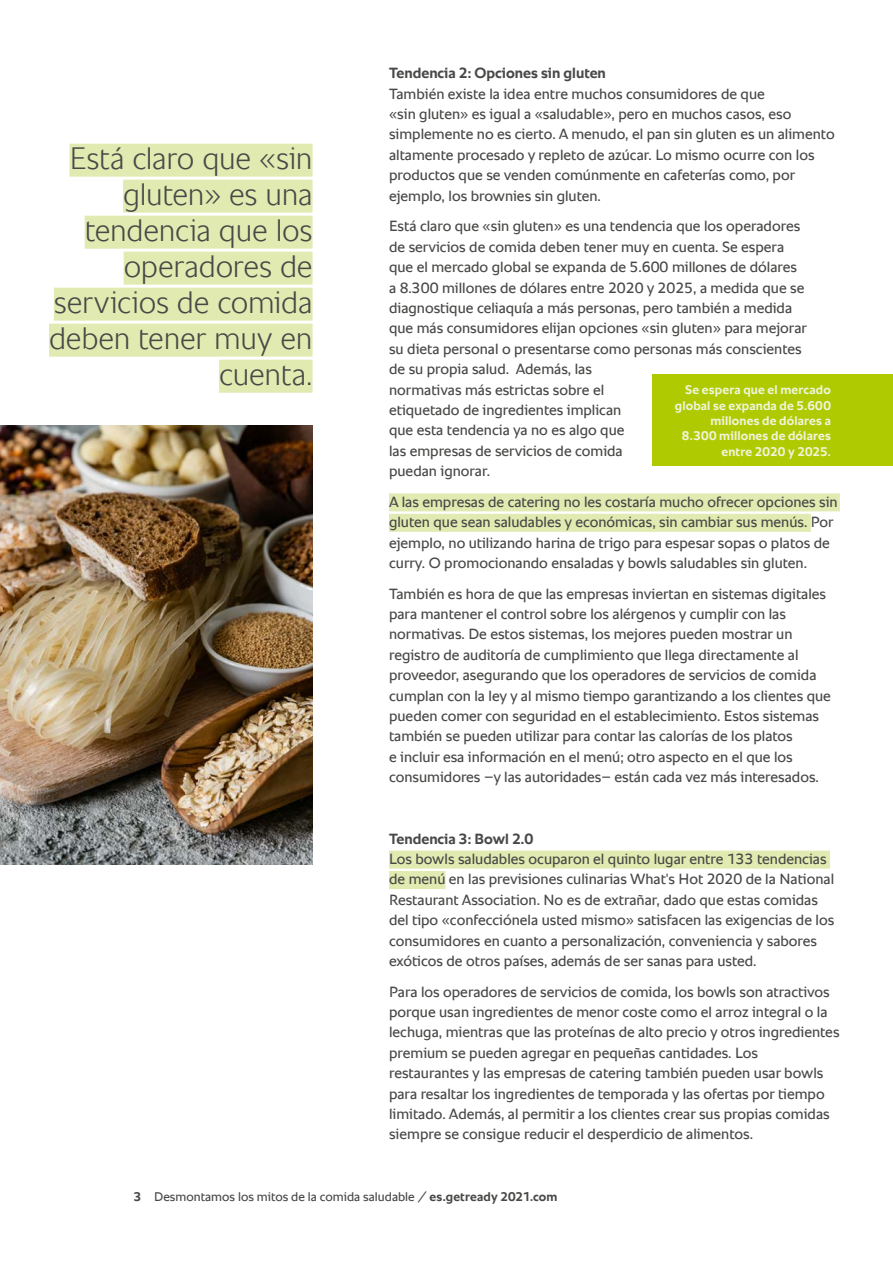
<style>
.page{position:relative;width:893px;height:1263px;background:#fff}
.page>*{position:absolute;margin:0;border:0;box-sizing:border-box;transform-origin:0 0}
.t1{font:300 31.5px/36px "RATIONAL Sans TT";letter-spacing:-.01em;color:#484847;text-align:right}
.t2{font:15px/20.4px "RATIONAL Sans TT";color:#484847}
.t3{font:700 15px "RATIONAL Sans TT";color:#484847}
.t4{font:700 12.75px/15.3px "RATIONAL Sans TT";letter-spacing:.01em;color:#f0f4da;text-align:right}
.t5{font:12.75px "RATIONAL Sans TT";color:#484847}
.s1{font-weight:700}
</style>
<div class="page">
<img style="left:0;top:426px;width:313px;height:438px">
<div style="left:389px;top:493px;width:451px;height:18px;background:#e1eab0"></div>
<div style="left:389px;top:514px;width:422px;height:18px;background:#e1eab0"></div>
<div style="left:389px;top:851px;width:441px;height:18px;background:#e1eab0"></div>
<div style="left:389px;top:871px;width:56px;height:18px;background:#e1eab0"></div>
<div style="left:69px;top:144px;width:244px;height:33px;background:#e1eab0"></div>
<div style="left:123px;top:180px;width:190px;height:33px;background:#e1eab0"></div>
<div style="left:85px;top:216px;width:228px;height:33px;background:#e1eab0"></div>
<div style="left:124px;top:252px;width:189px;height:33px;background:#e1eab0"></div>
<div style="left:54px;top:288px;width:259px;height:33px;background:#e1eab0"></div>
<div style="left:49px;top:324px;width:264px;height:33px;background:#e1eab0"></div>
<div style="left:219px;top:360px;width:94px;height:33px;background:#e1eab0"></div>
<div style="left:652px;top:374px;width:241px;height:92px;background:#afca00"></div>
<h1 class="t1" style="left:49px;top:141px;width:265px">Está claro que «sin gluten» es una tendencia que los operadores de servicios de comida deben tener muy en cuenta.</h1>
<p class="t3" style="left:389px;top:62px;width:218px">Tendencia 2: Opciones sin gluten</p>
<p class="t2" style="left:389px;top:83px;width:447px">También existe la idea entre muchos consumidores de que<br>«sin gluten» es igual a «saludable», pero en muchos casos, eso simplemente no es cierto. A menudo, el pan sin gluten es un alimento altamente procesado y repleto de azúcar. Lo mismo ocurre con los productos que se venden comúnmente en cafeterías como, por ejemplo, los brownies sin gluten.</p>
<p class="t2" style="left:389px;top:216px;width:419px">Está claro que «sin gluten» es una tendencia que los operadores de servicios de comida deben tener muy en cuenta. Se espera que el mercado global se expanda de 5.600 millones de dólares a 8.300 millones de dólares entre 2020 y 2025, a medida que se diagnostique celiaquía a más personas, pero también a medida que más consumidores elijan opciones «sin gluten» para mejorar su dieta personal o presentarse como personas más conscientes de su propia salud. Además, las<br>normativas más estrictas sobre el<br>etiquetado de ingredientes implican<br>que esta tendencia ya no es algo que<br>las empresas de servicios de comida<br>puedan ignorar.</p>
<p class="t2" style="left:389px;top:492px;width:450px">A las empresas de catering no les costaría mucho ofrecer opciones sin gluten que sean saludables y económicas, sin cambiar sus menús. Por ejemplo, no utilizando harina de trigo para espesar sopas o platos de curry. O promocionando ensaladas y bowls saludables sin gluten.</p>
<p class="t2" style="left:389px;top:583px;width:443px">También es hora de que las empresas inviertan en sistemas digitales para mantener el control sobre los alérgenos y cumplir con las normativas. De estos sistemas, los mejores pueden mostrar un registro de auditoría de cumplimiento que llega directamente al proveedor, asegurando que los operadores de servicios de comida cumplan con la ley y al mismo tiempo garantizando a los clientes que pueden comer con seguridad en el establecimiento. Estos sistemas también se pueden utilizar para contar las calorías de los platos<br>e incluir esa información en el menú; otro aspecto en el que los consumidores –y las autoridades– están cada vez más interesados.</p>
<p class="t4" style="left:675px;top:382px;width:158px">Se espera que el mercado global se expanda de 5.600 millones de dólares a<br>8.300 millones de dólares entre 2020 y 2025.</p>
<p class="t3" style="left:389px;top:828px;width:146px">Tendencia 3: Bowl 2.0</p>
<p class="t2" style="left:389px;top:849px;width:447px">Los bowls saludables ocuparon el quinto lugar entre 133 tendencias de menú en las previsiones culinarias What's Hot 2020 de la National Restaurant Association. No es de extrañar, dado que estas comidas del tipo «confecciónela usted mismo» satisfacen las exigencias de los consumidores en cuanto a personalización, conveniencia y sabores exóticos de otros países, además de ser sanas para usted.</p>
<p class="t2" style="left:389px;top:981px;width:452px">Para los operadores de servicios de comida, los bowls son atractivos porque usan ingredientes de menor coste como el arroz integral o la lechuga, mientras que las proteínas de alto precio y otros ingredientes premium se pueden agregar en pequeñas cantidades. Los restaurantes y las empresas de catering también pueden usar bowls para resaltar los ingredientes de temporada y las ofertas por tiempo limitado. Además, al permitir a los clientes crear sus propias comidas siempre se consigue reducir el desperdicio de alimentos.</p>
<p class="t5" style="left:134px;top:1187px;width:425px"><span class="s1">3</span> Desmontamos los mitos de la comida saludable / <span class="s1">es.getready 2021.com</span></p>
</div>
